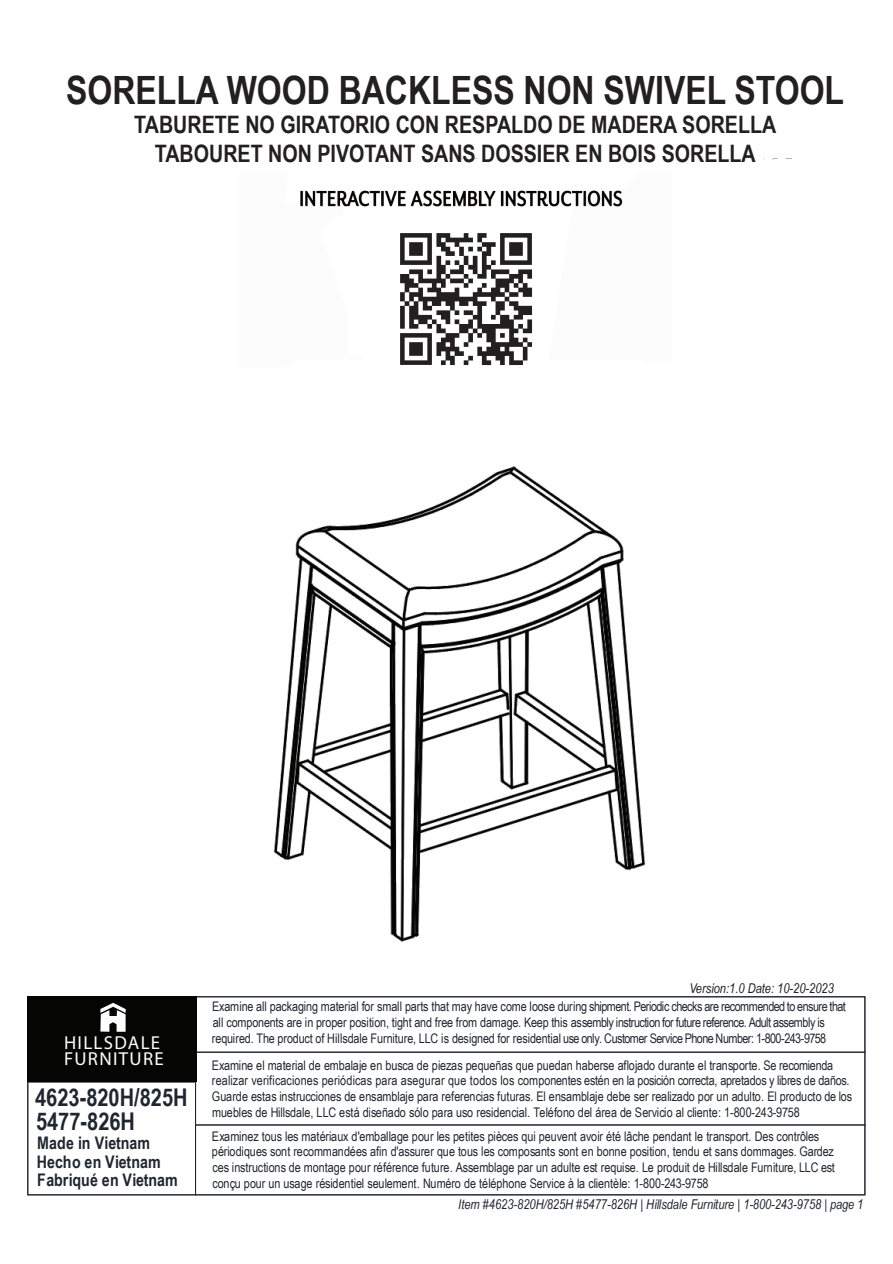
<style>
.page{position:relative;width:893px;height:1264px;background:#fff}
.page>*{position:absolute;margin:0;border:0;box-sizing:border-box;transform-origin:0 0}
.t1{font:700 39px "Arial Narrow";color:#231f20}
.t2{font:700 24.45px/24.2px "Arial Narrow";color:#1f262f}
.t3{font:700 24px/28.8px "Arial Narrow";color:#231f20;text-align:center}
.t4{font:18.75px/15.6px "Myriad Pro";letter-spacing:.07em;color:#fff}
.t5{font:700 17.4px/18.5px "Arial Narrow";color:#1f262f}
.t6{font:italic 13.5px "Arial Narrow";color:#1f262f}
.t7{font:italic 13.5px "Arial Narrow";color:#231f20}
.t8{font:13.2px/15.8px "Arial Narrow";letter-spacing:-.02em;color:#1f262f}
</style>
<div class="page">
<img style="left:449px;top:158px;width:28px;height:1px">
<svg style="left:763px;top:158px;width:29px;height:1px"></svg>
<img style="left:273px;top:466px;width:373px;height:476px">
<div style="left:28px;top:996px;width:837px;height:198px;border:1px solid #1f262f"></div>
<hr style="left:195px;top:996px;width:1px;height:198px;background:#1f262f">
<hr style="left:195px;top:1051px;width:670px;height:1px;background:#1f262f">
<hr style="left:195px;top:1124px;width:670px;height:1px;background:#1f262f">
<div style="left:28px;top:996px;width:167px;height:85px;background:#050504"></div>
<img style="left:300px;top:190px;width:323px;height:17px">
<img style="left:400px;top:233px;width:133px;height:133px">
<h1 class="t1" style="left:66px;top:61px;width:779px">SORELLA WOOD BACKLESS NON SWIVEL STOOL</h1>
<h3 class="t3" style="left:134px;top:109px;width:643px">TABURETE NO GIRATORIO CON RESPALDO DE MADERA SORELLA<br>TABOURET NON PIVOTANT SANS DOSSIER EN BOIS SORELLA</h3>
<h3 class="t4" style="left:64px;top:1034px;width:101px">HILLSDALE<br>FURNITURE</h3>
<h2 class="t2" style="left:35px;top:1083px;width:154px">4623-820H/825H<br>5477-826H</h2>
<h3 class="t5" style="left:37px;top:1132px;width:142px">Made in Vietnam<br>Hecho en Vietnam<br>Fabriqué en Vietnam</h3>
<p class="t7" style="left:689px;top:978px;width:146px">Version:1.0 Date: 10-20-2023</p>
<p class="t8" style="left:212px;top:998px;width:635px">Examine all packaging material for small parts that may have come loose during shipment. Periodic checks are recommended to ensure that all components are in proper position, tight and free from damage. Keep this assembly instruction for future reference. Adult assembly is required. The product of Hillsdale Furniture, LLC is designed for residential use only. Customer Service Phone Number: 1-800-243-9758</p>
<p class="t8" style="left:212px;top:1056px;width:642px">Examine el material de embalaje en busca de piezas pequeñas que puedan haberse aflojado durante el transporte. Se recomienda realizar verificaciones periódicas para asegurar que todos los componentes estén en la posición correcta, apretados y libres de daños.<br>Guarde estas instrucciones de ensamblaje para referencias futuras. El ensamblaje debe ser realizado por un adulto. El producto de los muebles de Hillsdale, LLC está diseñado sólo para uso residencial. Teléfono del área de Servicio al cliente: 1-800-243-9758</p>
<p class="t8" style="left:212px;top:1127px;width:624px">Examinez tous les matériaux d'emballage pour les petites pièces qui peuvent avoir été lâche pendant le transport. Des contrôles périodiques sont recommandées afin d'assurer que tous les composants sont en bonne position, tendu et sans dommages. Gardez ces instructions de montage pour référence future. Assemblage par un adulte est requise. Le produit de Hillsdale Furniture, LLC est conçu pour un usage résidentiel seulement. Numéro de téléphone Service à la clientèle: 1-800-243-9758</p>
<p class="t6" style="left:458px;top:1194px;width:406px">Item #4623-820H/825H #5477-826H | Hillsdale Furniture | 1-800-243-9758 | page 1</p>
</div>
